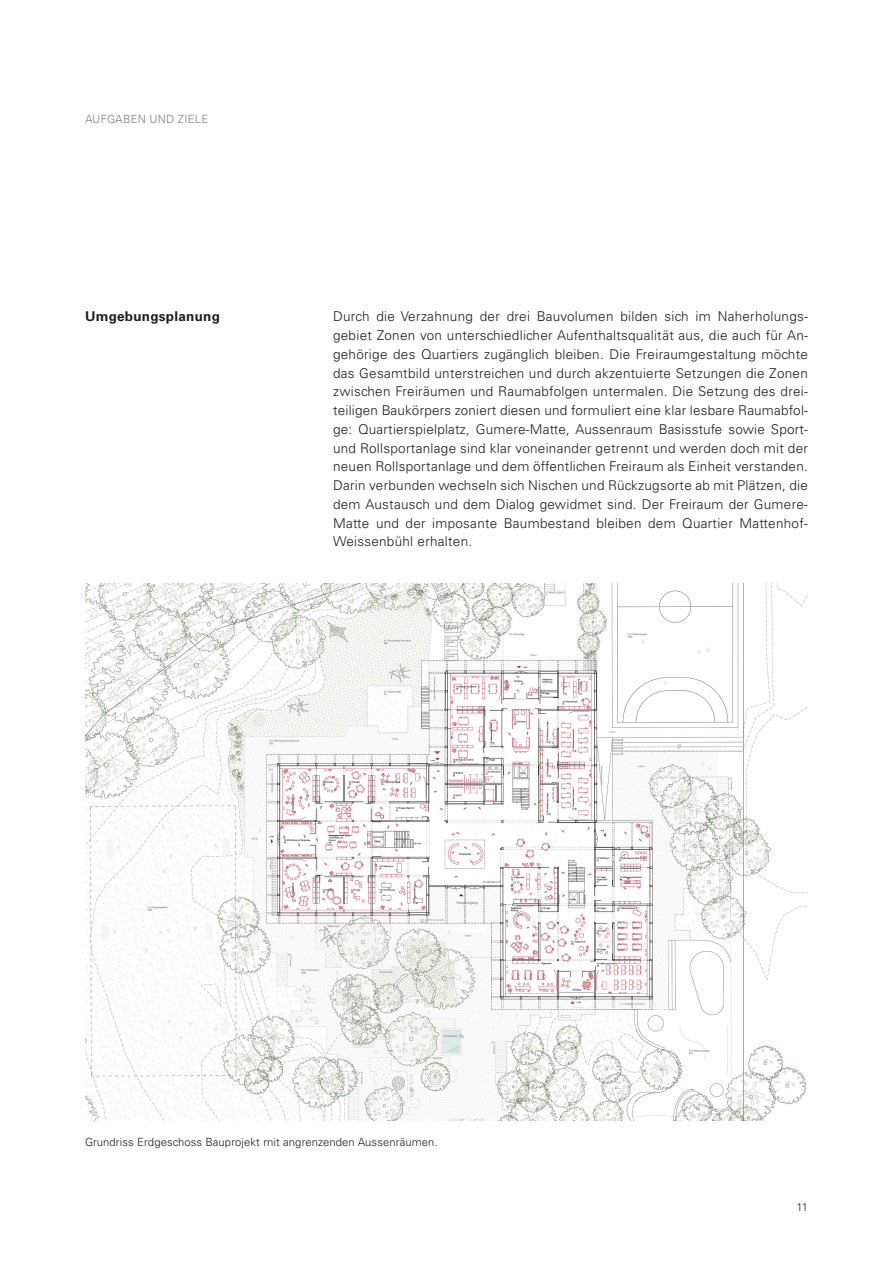
<style>
.page{position:relative;width:893px;height:1263px;background:#fff}
.page>*{position:absolute;margin:0;border:0;box-sizing:border-box;transform-origin:0 0}
.Lauftext__9pt__Light{font:300 13.5px/18.8px "Univers LT Std";letter-spacing:.02em;color:#1d1d1b;text-align:justify}
.Lauftext__9pt__Light-2{font:700 13.5px "Univers LT Std";letter-spacing:.02em;color:#1d1d1b}
.Legende__7_5pt_Light{font:300 11.25px "Univers LT Std";letter-spacing:.01em;color:#1d1d1b}
.Legende__7_5pt_Light-2{font:300 11.25px "Univers LT Std";letter-spacing:.02em;color:#7c7c7c}
</style>
<div class="page">
<img style="left:85px;top:583px;width:723px;height:538px">
<p class="Legende__7_5pt_Light-2" style="left:85px;top:112px;width:125px">AUFGABEN UND ZIELE</p>
<p class="Lauftext__9pt__Light-2" style="left:85px;top:309px;width:137px">Umgebungsplanung</p>
<p class="Lauftext__9pt__Light" style="left:333px;top:307px;width:476px">Durch die Verzahnung der drei Bauvolumen bilden sich im Naherholungs&shy;gebiet Zonen von unterschiedlicher Aufenthaltsqualität aus, die auch für An&shy;gehörige des Quartiers zugänglich bleiben. Die Freiraumgestaltung möchte das Gesamtbild unterstreichen und durch akzentuierte Setzungen die Zonen zwischen Freiräumen und Raumabfolgen untermalen. Die Setzung des drei&shy;teiligen Baukörpers zoniert diesen und formuliert eine klar lesbare Raumabfol&shy;ge: Quartierspielplatz, Gumere-Matte, Aussenraum Basisstufe sowie Sport&shy;und Rollsportanlage sind klar voneinander getrennt und werden doch mit der neuen Rollsportanlage und dem öffentlichen Freiraum als Einheit verstanden.<br>Darin verbunden wechseln sich Nischen und Rückzugsorte ab mit Plätzen, die dem Austausch und dem Dialog gewidmet sind. Der Freiraum der Gumere-Matte und der imposante Baumbestand bleiben dem Quartier Mattenhof-Weissenbühl erhalten.</p>
<p class="Legende__7_5pt_Light" style="left:85px;top:1135px;width:354px">Grundriss Erdgeschoss Bauprojekt mit angrenzenden Aussenräumen.</p>
<p class="Legende__7_5pt_Light" style="left:797px;top:1200px;width:13px">11</p>
</div>
